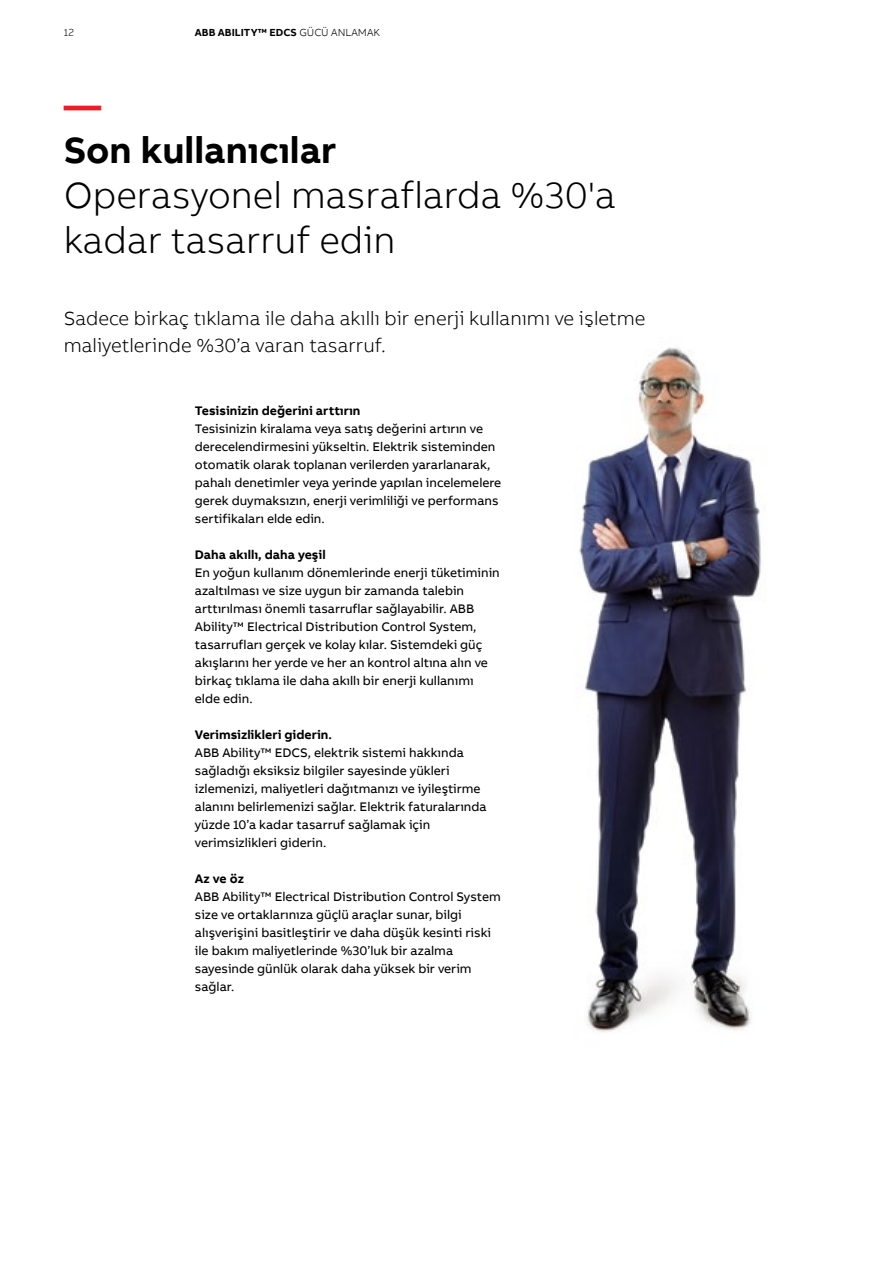
<style>
.page{position:relative;width:893px;height:1263px;background:#fff}
.page>*{position:absolute;margin:0;border:0;box-sizing:border-box;transform-origin:0 0}
.t1{font:300 37.5px/45px "AB Bvoice";color:#000}
.t2{font:700 37.5px "AB Bvoice";color:#000}
.t3{font:700 37.5px "AB Bvoice";color:#ed1c29}
.t4{font:300 19.5px/27px "AB Bvoice";color:#000}
.t5{font:12.75px/18px "AB Bvoice BK";color:#000}
.t6{font:700 12.75px "AB Bvoice";color:#000}
.t7{font:700 10.5px "AB Bvoice";color:#000}
.t8{font:300 10.5px "AB Bvoice";color:#000}
.s1{font-weight:300}
</style>
<div class="page">
<img style="left:578px;top:347px;width:183px;height:685px">
<p class="t8" style="left:64px;top:25px;width:12px">12</p>
<p class="t7" style="left:195px;top:25px;width:187px">ABB ABIlIty™ EDCS <span class="s1">gücü anlamak</span></p>
<h1 class="t3" style="left:64px;top:80px;width:39px">—</h1>
<h1 class="t2" style="left:64px;top:125px;width:274px">Son kullanıcılar</h1>
<h1 class="t1" style="left:64px;top:171px;width:554px">Operasyonel masraflarda %30'a kadar tasarruf edin</h1>
<h2 class="t4" style="left:64px;top:304px;width:583px">Sadece birkaç tıklama ile daha akıllı bir enerji kullanımı ve işletme maliyetlerinde %30’a varan tasarruf.</h2>
<p class="t6" style="left:195px;top:402px;width:167px">Tesisinizin değerini arttırın</p>
<p class="t5" style="left:195px;top:419px;width:308px">Tesisinizin kiralama veya satış değerini artırın ve derecelendirmesini yükseltin. elektrik sisteminden otomatik olarak toplanan verilerden yararlanarak, pahalı denetimler veya yerinde yapılan incelemelere gerek duymaksızın, enerji verimliliği ve performans sertifikaları elde edin.</p>
<p class="t6" style="left:195px;top:546px;width:132px">Daha akıllı, daha yeşil</p>
<p class="t5" style="left:195px;top:563px;width:306px">en yoğun kullanım dönemlerinde enerji tüketiminin azaltılması ve size uygun bir zamanda talebin arttırılması önemli tasarruflar sağlayabilir. aBB Ability™ Electrical Distribution Control System, tasarrufları gerçek ve kolay kılar. Sistemdeki güç akışlarını her yerde ve her an kontrol altına alın ve birkaç tıklama ile daha akıllı bir enerji kullanımı elde edin.</p>
<p class="t6" style="left:195px;top:726px;width:138px">Verimsizlikleri giderin.</p>
<p class="t5" style="left:195px;top:743px;width:293px">aBB ability™ eDCS, elektrik sistemi hakkında sağladığı eksiksiz bilgiler sayesinde yükleri izlemenizi, maliyetleri dağıtmanızı ve iyileştirme alanını belirlemenizi sağlar. elektrik faturalarında yüzde 10’a kadar tasarruf sağlamak için verimsizlikleri giderin.</p>
<p class="t6" style="left:195px;top:870px;width:51px">Az ve öz</p>
<p class="t5" style="left:195px;top:887px;width:307px">ABB Ability™ Electrical Distribution Control System size ve ortaklarınıza güçlü araçlar sunar, bilgi alışverişini basitleştirir ve daha düşük kesinti riski ile bakım maliyetlerinde %30’luk bir azalma sayesinde günlük olarak daha yüksek bir verim sağlar.</p>
</div>
